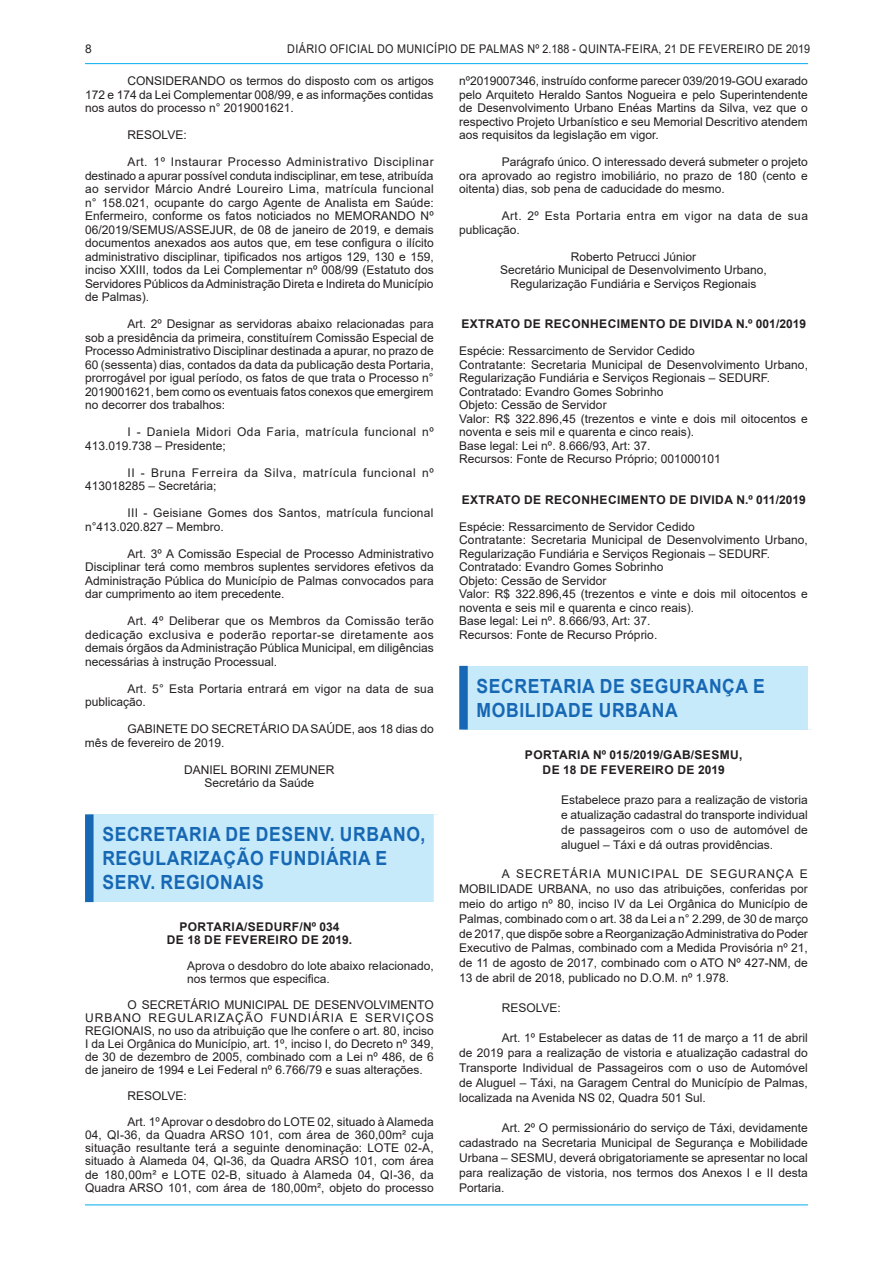
<style>
.page{position:relative;width:893px;height:1263px;background:#fff}
.page>*{position:absolute;margin:0;border:0;box-sizing:border-box;transform-origin:0 0}
.t1{font:700 19.5px/24px "Arial";letter-spacing:.035em;color:#1768b4;scale:.9 1}
.t2{font:12px/13.5px "Arial";color:#231f20;text-align:justify}
.t3{font:700 12px/13px "Arial";letter-spacing:.035em;color:#231f20;text-align:center}
.t4{font:12px/13.5px "Arial";letter-spacing:.04em;color:#231f20}
.t5{font:12px/13.5px "Arial";letter-spacing:.02em;color:#231f20}
.t6{font:12px/13.5px "Arial";letter-spacing:.05em;color:#231f20}
.t7{font:12px/13.5px "Arial";letter-spacing:.035em;color:#231f20}
.t8{font:12px "Arial";letter-spacing:.035em;color:#231f20;scale:.9 1}
.t9{font:12px "Arial";color:#231f20;scale:.9 1}
.t10{font:12px "Arial";letter-spacing:.075em;color:#231f20}
</style>
<div class="page">
<hr style="left:85px;top:63px;width:723px;height:1px;background:#00aeef">
<hr style="left:85px;top:1204px;width:723px;height:1px;background:#00aeef">
<div style="left:89px;top:814px;width:349px;height:88px;background:#c6eafa"></div>
<div style="left:85px;top:814px;width:9px;height:88px;background:#1768b4"></div>
<div style="left:434px;top:814px;width:8px;height:88px;background:#fff"></div>
<div style="left:463px;top:666px;width:349px;height:63px;background:#c6eafa"></div>
<div style="left:459px;top:666px;width:9px;height:63px;background:#1768b4"></div>
<div style="left:808px;top:666px;width:8px;height:63px;background:#fff"></div>
<p class="t2" style="left:85px;top:42px;width:8px">8</p>
<p class="t9" style="left:287px;top:40px;width:72px">diário oficial</p>
<p class="t8" style="left:377px;top:40px;width:391px">DO MUN ICÍPIO DE PALMAS nº 2.188 - QUINTA-fei ra, 21 de FEVERE</p>
<p class="t9" style="left:744px;top:40px;width:75px">IRO de 2019</p>
<p class="t2" style="left:128px;top:74px;width:48px">CONSIDER</p>
<p class="t2" style="left:191px;top:74px;width:18px">ANDO</p>
<p class="t2" style="left:459px;top:74px;width:350px">nº2019007346, instruído conforme parecer 039/2019-GOU exarado pelo Arquiteto Heraldo Santos Nogueira e pelo Superintendente de Desenvolvimento Urbano Enéas Martins da Silva, vez que o respectivo Projeto Urbanístico e seu Memorial Descritivo atendem aos requisitos da legislação em vigor.</p>
<p class="t2" style="left:459px;top:155px;width:350px;text-indent:43px">Parágrafo único. O interessado deverá submeter o projeto ora aprovado ao registro imobiliário, no prazo de 180 (cento e oitenta) dias, sob pena de caducidade do mesmo.</p>
<p class="t7" style="left:459px;top:209px;width:350px;text-indent:43px">Art. 2º Esta Portaria entra em vigor na data de sua publicação.</p>
<p class="t2" style="left:500px;top:250px;width:268px;text-align:center">Roberto Petrucci Júnior<br>Secretário Municipal de Desenvolvimento Urbano,<br>Regularização Fundiária e Serviços Regionais</p>
<p class="t3" style="left:461px;top:318px;width:346px">EXTRATO DE RECON HECIMENTO DE DIVIDA N.º 001/2019</p>
<p class="t2" style="left:459px;top:344px;width:350px;text-align:left">Espécie: Ressarcimento de Servidor Cedido<br>Contratante: Secretaria Municipal de Desenvolvimento Urbano, Regularização Fundiária e Serviços Regionais – SEDURF.<br>Contratado: Evandro Gomes Sobrinho<br>Objeto: Cessão de Servidor<br>Valor: R$ 322.896,45 (trezentos e vinte e dois mil oitocentos e noventa e seis mil e quarenta e cinco reais).<br>Base legal: Lei nº. 8.666/93, Art: 37.<br>Recursos: Fonte de Recurso Próprio; 001000101</p>
<p class="t3" style="left:462px;top:493px;width:345px">EXTRATO DE RECON HECIMENTO DE DIVIDA N.º 011/2019</p>
<p class="t2" style="left:459px;top:520px;width:350px;text-align:left">Espécie: Ressarcimento de Servidor Cedido<br>Contratante: Secretaria Municipal de Desenvolvimento Urbano, Regularização Fundiária e Serviços Regionais – SEDURF.<br>Contratado: Evandro Gomes Sobrinho<br>Objeto: Cessão de Servidor<br>Valor: R$ 322.896,45 (trezentos e vinte e dois mil oitocentos e noventa e seis mil e quarenta e cinco reais).<br>Base legal: Lei nº. 8.666/93, Art: 37.<br>Recursos: Fonte de Recurso Próprio.</p>
<h1 class="t1" style="left:477px;top:674px;width:322px">SECRETARIA DE SEGURANÇA E<br>MOBILIDADE URBANA</h1>
<p class="t3" style="left:525px;top:748px;width:219px;line-height:14.9px">PORTARIA Nº 015/2019/GAB/SESMU,<br>DE 18 DE FEVEREIRO DE 2019</p>
<p class="t2" style="left:561px;top:792px;width:248px;line-height:14.9px">Estabelece prazo para a realização de vistoria e atualização cadastral do transporte individual de passageiros com o uso de automóvel de aluguel – Táxi e dá outras providências.</p>
<p class="t10" style="left:502px;top:866px;width:193px">A SECRETÁRIA MUN ICIPAL DE</p>
<p class="t2" style="left:85px;top:74px;width:350px;text-indent:145px">os termos do disposto com os artigos 172 e 174 da Lei Complementar 008/99, e as informações contidas nos autos do processo n° 2019001621.</p>
<p class="t2" style="left:128px;top:128px;width:61px">RESOLVE:</p>
<p class="t2" style="left:85px;top:155px;width:350px;text-indent:43px">Art. 1º Instaurar Processo Administrativo Disciplinar destinado a apurar possível conduta indisciplinar, em tese, atribuída ao servidor Márcio André Loureiro Lima, matrícula funcional n° 158.021, ocupante do cargo Agente de Analista em Saúde:<br>Enfermeiro, conforme os fatos noticiados no MEMORANDO</p>
<p class="t2" style="left:85px;top:209px;width:350px;text-indent:336px">Nº 06/2019/SEMUS/ASSEJUR, de 08 de janeiro de 2019, e demais documentos anexados aos autos que, em tese configura o ilícito administrativo disciplinar, tipificados nos artigos 129, 130 e 159, inciso XXIII, todos da Lei Complementar nº 008/99 (Estatuto dos Servidores Públicos da Administração Direta e Indireta do Município de Palmas).</p>
<p class="t2" style="left:85px;top:317px;width:350px;text-indent:43px">Art. 2º Designar as servidoras abaixo relacionadas para sob a presidência da primeira, constituírem Comissão Especial de Processo Administrativo Disciplinar destinada a apurar, no prazo de 60 (sessenta) dias, contados da data da publicação desta Portaria, prorrogável por igual período, os fatos de que trata o Processo n° 2019001621, bem como os eventuais fatos conexos que emergirem no decorrer dos trabalhos:</p>
<p class="t4" style="left:85px;top:425px;width:350px;text-indent:43px">I - Daniela Midori Oda Faria, matrícula funcional nº<br>413.019.738 – Presidente;</p>
<p class="t6" style="left:85px;top:466px;width:350px;text-indent:43px">II - Bruna Ferreira da Silva, matrícula funcional nº<br>413018285 – Secretária;</p>
<p class="t5" style="left:85px;top:506px;width:350px;text-indent:43px">III - Geisiane Gomes dos Santos, matrícula funcional n°413.020.827 – Membro.</p>
<p class="t2" style="left:85px;top:547px;width:350px;text-indent:43px">Art. 3º A Comissão Especial de Processo Administrativo Disciplinar terá como membros suplentes servidores efetivos da Administração Pública do Município de Palmas convocados para dar cumprimento ao item precedente.</p>
<p class="t2" style="left:85px;top:614px;width:350px;text-indent:43px">Art. 4º Deliberar que os Membros da Comissão terão dedicação exclusiva e poderão reportar-se diretamente aos demais órgãos da Administração Pública Municipal, em diligências necessárias à instrução Processual.</p>
<p class="t2" style="left:85px;top:682px;width:350px;text-indent:43px">Art. 5° Esta Portaria entrará em vigor na data de sua publicação.</p>
<p class="t2" style="left:85px;top:722px;width:350px;text-indent:43px">GABINETE DO SECRETÁRIO DA SAÚDE , aos 18 dias do mês de fevereiro de 2019.</p>
<p class="t2" style="left:184px;top:763px;width:134px;text-align:right">DAN IEL BORIN I ZEMUNER<br>Secretário da Saúde</p>
<h1 class="t1" style="left:102px;top:823px;width:360px">SECRETARIA DE DESENV. URBANO,<br>REGULARIZAÇÃO</h1>
<h1 class="t1" style="left:269px;top:847px;width:133px">FUNDIÁRIA E</h1>
<p class="t2" style="left:459px;top:866px;width:350px;line-height:14.9px;text-align:left;text-indent:251px">SEGURANÇA E MOBILIDADE URBANA, no uso das atribuições, conferidas por meio do artigo nº 80, inciso IV da Lei Orgânica do Município de Palmas, combinado com o art. 38 da Lei a n° 2.299, de 30 de março de 2017, que dispõe sobre a Reorganização Administrativa do Poder Executivo de Palmas, combinado com a Medida Provisória nº 21, de 11 de agosto de 2017, combinado com o ATO Nº 427-N M, de 13 de abril de 2018, publicado no D.O.M. nº 1.978.</p>
<p class="t2" style="left:502px;top:1001px;width:61px">RESOLVE:</p>
<p class="t2" style="left:459px;top:1031px;width:350px;line-height:15px;text-indent:43px">Art. 1º Estabelecer as datas de 11 de março a 11 de abril de 2019 para a realização de vistoria e atualização cadastral do Transporte Individual de Passageiros com o uso de Automóvel de Aluguel – Táxi, na Garagem Central do Município de Palmas, localizada na Avenida NS 02, Quadra 501 Sul.</p>
<p class="t2" style="left:459px;top:1121px;width:350px;line-height:15px;text-indent:43px">Art. 2º O permissionário do serviço de Táxi, devidamente cadastrado na Secretaria Municipal de Segurança e Mobilidade Urbana – SESMU, deverá obrigatoriamente se apresentar no local para realização de vistoria, nos termos dos Anexos I e II desta Portaria.</p>
<h1 class="t1" style="left:102px;top:871px;width:170px">SERV. REGIONAIS</h1>
<p class="t3" style="left:167px;top:920px;width:187px">PORTARIA/SEDURF/Nº 034<br>DE 18 DE FEVEREIRO DE 2019.</p>
<p class="t2" style="left:187px;top:959px;width:248px;line-height:13px">Aprova o desdobro do lote abaixo relacionado, nos termos que especifica.</p>
<p class="t2" style="left:85px;top:998px;width:349px;line-height:13px;text-indent:43px">O SECRETÁRIO MUN ICIPAL DE DESENVOLVIMENTO<br>URBANO</p>
<p class="t2" style="left:85px;top:1011px;width:350px;line-height:13px;text-indent:64px">REGULARIZAÇÃO FUND IÁRIA E SERVIÇOS REGIONAIS, no uso da atribuição que lhe confere o art. 80, inciso I da Lei Orgânica do Município, art. 1º, inciso I, do Decreto nº 349, de 30 de dezembro de 2005, combinado com a Lei nº 486, de 6 de janeiro de 1994 e Lei Federal nº 6.766/79 e suas alterações.</p>
<p class="t2" style="left:128px;top:1083px;width:308px;line-height:26.1px">RESOLVE:<br>Art. 1º Aprovar o desdobro do LOTE 02, situado à Alameda</p>
<p class="t2" style="left:85px;top:1128px;width:350px">04, QI-36, da Quadra ARSO 101, com área de 360,00m² cuja situação resultante terá a seguinte denominação: LOTE 02-A, situado à Alameda 04, QI-36, da Quadra ARSO 101, com área de 180,00m² e LOTE 02-B, situado à Alameda 04, QI-36, da Quadra ARSO 101, com área de 180,00m², objeto do processo</p>
</div>
